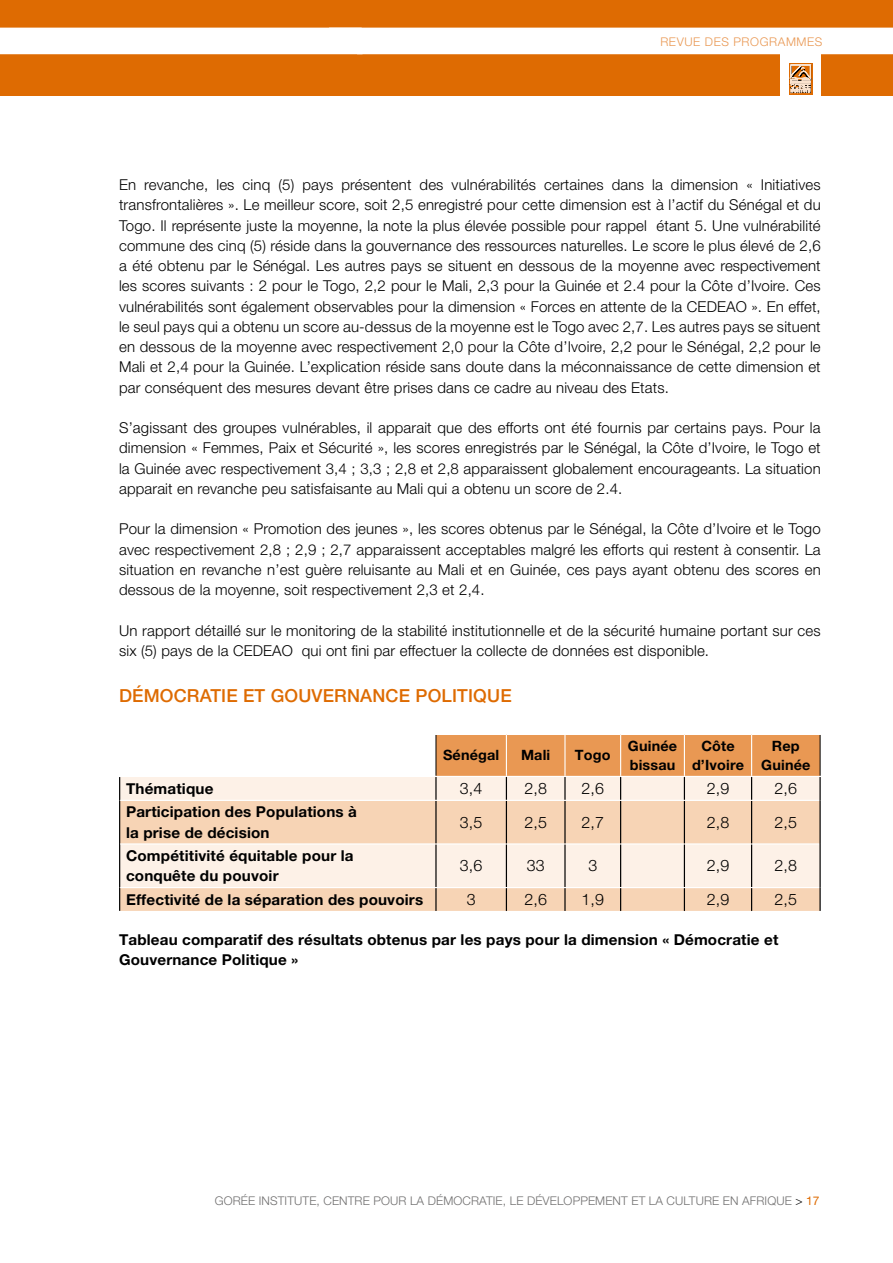
<style>
.page{position:relative;width:893px;height:1263px;background:#fff}
.page>*{position:absolute;margin:0;border:0;box-sizing:border-box;transform-origin:0 0}
.t1{font:500 18px "Helvetica Neue LT Pro";letter-spacing:.01em;color:#de6b02}
.t2{font:300 15.75px "Helvetica Neue LT Pro";color:#000}
.t3{font:300 15px/20.2px "Helvetica Neue LT Pro";letter-spacing:.01em;color:#000;text-align:justify}
.t4{font:700 15px/20.2px "Helvetica Neue LT Pro";letter-spacing:.01em;color:#000}
.t5{font:700 14.25px/18.9px "Helvetica Neue LT Pro";letter-spacing:.01em;color:#000;text-align:center}
.t6{font:300 12px "Helvetica Neue LT Pro";letter-spacing:.01em;color:#706f6f}
.t7{font:300 12px "Helvetica Neue LT Pro";letter-spacing:.05em;color:#e99853}
.s1{color:#000}
.s2{font-weight:400;color:#de6b02}
</style>
<div class="page">
<div style="left:0;top:0;width:893px;height:96px;background:#de6b02"></div>
<div style="left:0;top:28px;width:893px;height:26px;background:#fff"></div>
<div style="left:780px;top:50px;width:41px;height:57px;background:#fff"></div>
<svg style="left:789px;top:63px;width:24px;height:32px"></svg>
<div style="left:789px;top:63px;width:23px;height:31px;background:#fae2ce"></div>
<svg style="left:790px;top:66px;width:21px;height:27px"></svg>
<div style="left:120px;top:777px;width:315px;height:23px;background:#fdf1e7"></div>
<svg style="left:120px;top:801px;width:699px;height:110px;background:#f9dfc8"></svg>
<svg style="left:119px;top:777px;width:1px;height:23px"></svg>
<hr style="left:119px;top:800px;width:1px;height:44px;background:#000">
<hr style="left:119px;top:844px;width:1px;height:43px;background:#000">
<svg style="left:119px;top:887px;width:1px;height:24px"></svg>
<hr style="left:820px;top:735px;width:1px;height:41px;background:#000">
<hr style="left:120px;top:843px;width:316px;height:1px;background:#fff">
<hr style="left:436px;top:843px;width:70px;height:1px;background:#fff">
<hr style="left:506px;top:843px;width:59px;height:1px;background:#fff">
<hr style="left:565px;top:843px;width:56px;height:1px;background:#fff">
<hr style="left:621px;top:843px;width:63px;height:1px;background:#fff">
<hr style="left:684px;top:843px;width:68px;height:1px;background:#fff">
<hr style="left:752px;top:843px;width:67px;height:1px;background:#fff">
<hr style="left:120px;top:887px;width:316px;height:1px;background:#fff">
<hr style="left:436px;top:887px;width:70px;height:1px;background:#fff">
<hr style="left:506px;top:887px;width:59px;height:1px;background:#fff">
<hr style="left:565px;top:887px;width:56px;height:1px;background:#fff">
<hr style="left:621px;top:887px;width:63px;height:1px;background:#fff">
<hr style="left:684px;top:887px;width:68px;height:1px;background:#fff">
<hr style="left:752px;top:887px;width:67px;height:1px;background:#fff">
<hr style="left:435px;top:777px;width:2px;height:23px;background:#000">
<svg style="left:436px;top:734px;width:384px;height:66px;background:#eeb88a"></svg>
<hr style="left:819px;top:777px;width:2px;height:23px;background:#000">
<hr style="left:435px;top:801px;width:2px;height:42px;background:#000">
<hr style="left:506px;top:801px;width:1px;height:42px;background:#000">
<hr style="left:564px;top:801px;width:2px;height:42px;background:#000">
<hr style="left:620px;top:801px;width:1px;height:42px;background:#000">
<hr style="left:684px;top:801px;width:1px;height:42px;background:#000">
<hr style="left:751px;top:801px;width:1px;height:42px;background:#000">
<hr style="left:819px;top:800px;width:2px;height:44px;background:#000">
<hr style="left:435px;top:844px;width:2px;height:43px;background:#000">
<hr style="left:506px;top:844px;width:1px;height:43px;background:#000">
<hr style="left:564px;top:844px;width:2px;height:43px;background:#000">
<hr style="left:620px;top:844px;width:1px;height:43px;background:#000">
<hr style="left:684px;top:844px;width:1px;height:43px;background:#000">
<hr style="left:751px;top:844px;width:1px;height:43px;background:#000">
<hr style="left:819px;top:844px;width:2px;height:43px;background:#000">
<hr style="left:435px;top:888px;width:2px;height:23px;background:#000">
<svg style="left:506px;top:888px;width:1px;height:23px"></svg>
<hr style="left:564px;top:888px;width:2px;height:23px;background:#000">
<svg style="left:620px;top:888px;width:1px;height:23px"></svg>
<svg style="left:684px;top:888px;width:1px;height:23px"></svg>
<svg style="left:751px;top:888px;width:1px;height:23px"></svg>
<hr style="left:819px;top:887px;width:2px;height:24px;background:#000">
<p class="t7" style="left:660px;top:34px;width:164px">REVUE DES PROGRAMMES</p>
<p class="t3" style="left:119px;top:174px;width:703px">En revanche, les cinq (5) pays présentent des vulnérabilités certaines dans la dimension « Initiatives transfrontalières ». Le meilleur score, soit 2,5 enregistré pour cette dimension est à l’actif du Sénégal et du Togo. Il représente juste la moyenne, la note la plus élevée possible pour rappel étant 5. Une vulnérabilité commune des cinq (5) réside dans la gouvernance des ressources naturelles. Le score le plus élevé de 2,6 a été obtenu par le Sénégal. Les autres pays se situent en dessous de la moyenne avec respectivement les scores suivants : 2 pour le Togo, 2,2 pour le Mali, 2,3 pour la Guinée et 2.4 pour la Côte d’Ivoire. Ces vulnérabilités sont également observables pour la dimension « Forces en attente de la CEDEAO ». En effet, le seul pays qui a obtenu un score au-dessus de la moyenne est le Togo avec 2,7. Les autres pays se situent en dessous de la moyenne avec respectivement 2,0 pour la Côte d’Ivoire, 2,2 pour le Sénégal, 2,2 pour le Mali et 2,4 pour la Guinée. L’explication réside sans doute dans la méconnaissance de cette dimension et par conséquent des mesures devant être prises dans ce cadre au niveau des Etats.</p>
<p class="t3" style="left:119px;top:417px;width:703px">S’agissant des groupes vulnérables, il apparait que des efforts ont été fournis par certains pays. Pour la dimension « Femmes, Paix et Sécurité », les scores enregistrés par le Sénégal, la Côte d’Ivoire, le Togo et la Guinée avec respectivement 3,4 ; 3,3 ; 2,8 et 2,8 apparaissent globalement encourageants. La situation apparait en revanche peu satisfaisante au Mali qui a obtenu un score de 2.4.</p>
<p class="t3" style="left:119px;top:518px;width:703px">Pour la dimension « Promotion des jeunes », les scores obtenus par le Sénégal, la Côte d’Ivoire et le Togo avec respectivement 2,8 ; 2,9 ; 2,7 apparaissent acceptables malgré les efforts qui restent à consentir. La situation en revanche n’est guère reluisante au Mali et en Guinée, ces pays ayant obtenu des scores en dessous de la moyenne, soit respectivement 2,3 et 2,4.</p>
<p class="t3" style="left:119px;top:620px;width:703px">Un rapport détaillé sur le monitoring de la stabilité institutionnelle et de la sécurité humaine portant sur ces six (5) pays de la CEDEAO qui ont fini par effectuer la collecte de données est disponible.</p>
<p class="t1" style="left:119px;top:684px;width:394px">DÉMOCRATIE ET GOUVERNANCE POLITIQUE</p>
<p class="t5" style="left:443px;top:745px;width:58px">Sénégal</p>
<p class="t5" style="left:521px;top:745px;width:31px">Mali</p>
<p class="t5" style="left:575px;top:745px;width:37px">Togo</p>
<p class="t5" style="left:628px;top:736px;width:51px;text-align:left">Guinée bissau</p>
<p class="t5" style="left:692px;top:736px;width:54px">Côte d’Ivoire</p>
<p class="t5" style="left:761px;top:736px;width:51px">Rep<br>Guinée</p>
<p class="t4" style="left:126px;top:778px;width:89px">Thématique</p>
<p class="t2" style="left:460px;top:779px;width:24px">3,4</p>
<p class="t2" style="left:524px;top:779px;width:24px">2,8</p>
<p class="t2" style="left:581px;top:779px;width:24px">2,6</p>
<p class="t2" style="left:707px;top:779px;width:24px">2,9</p>
<p class="t2" style="left:775px;top:779px;width:24px">2,6</p>
<p class="t4" style="left:126px;top:801px;width:232px">Participation des Populations à la prise de décision</p>
<p class="t2" style="left:460px;top:812px;width:24px">3,5</p>
<p class="t2" style="left:524px;top:812px;width:24px">2,5</p>
<p class="t2" style="left:581px;top:812px;width:24px">2,7</p>
<p class="t2" style="left:707px;top:812px;width:24px">2,8</p>
<p class="t2" style="left:775px;top:812px;width:24px">2,5</p>
<p class="t4" style="left:126px;top:845px;width:229px">Compétitivité équitable pour la conquête du pouvoir</p>
<p class="t2" style="left:460px;top:856px;width:24px">3,6</p>
<p class="t2" style="left:527px;top:856px;width:19px">33</p>
<p class="t2" style="left:588px;top:856px;width:10px">3</p>
<p class="t2" style="left:707px;top:856px;width:24px">2,9</p>
<p class="t2" style="left:775px;top:856px;width:24px">2,8</p>
<p class="t4" style="left:126px;top:889px;width:299px">Effectivité de la séparation des pouvoirs</p>
<p class="t2" style="left:467px;top:890px;width:10px">3</p>
<p class="t2" style="left:524px;top:890px;width:24px">2,6</p>
<p class="t2" style="left:581px;top:890px;width:24px">1,9</p>
<p class="t2" style="left:707px;top:890px;width:24px">2,9</p>
<p class="t2" style="left:775px;top:890px;width:24px">2,5</p>
<p class="t4" style="left:119px;top:929px;width:661px">Tableau comparatif des résultats obtenus par les pays pour la dimension « Démocratie et<br>Gouvernance Politique »</p>
<p class="t6" style="left:215px;top:1193px;width:606px">GORÉE INSTITUTE, CENTRE POUR LA DÉMOCRATIE, LE DÉVELOPPEMENT ET LA CULTURE EN AFRIQUE <span class="s1">&gt;</span> <span class="s2">17</span></p>
</div>
